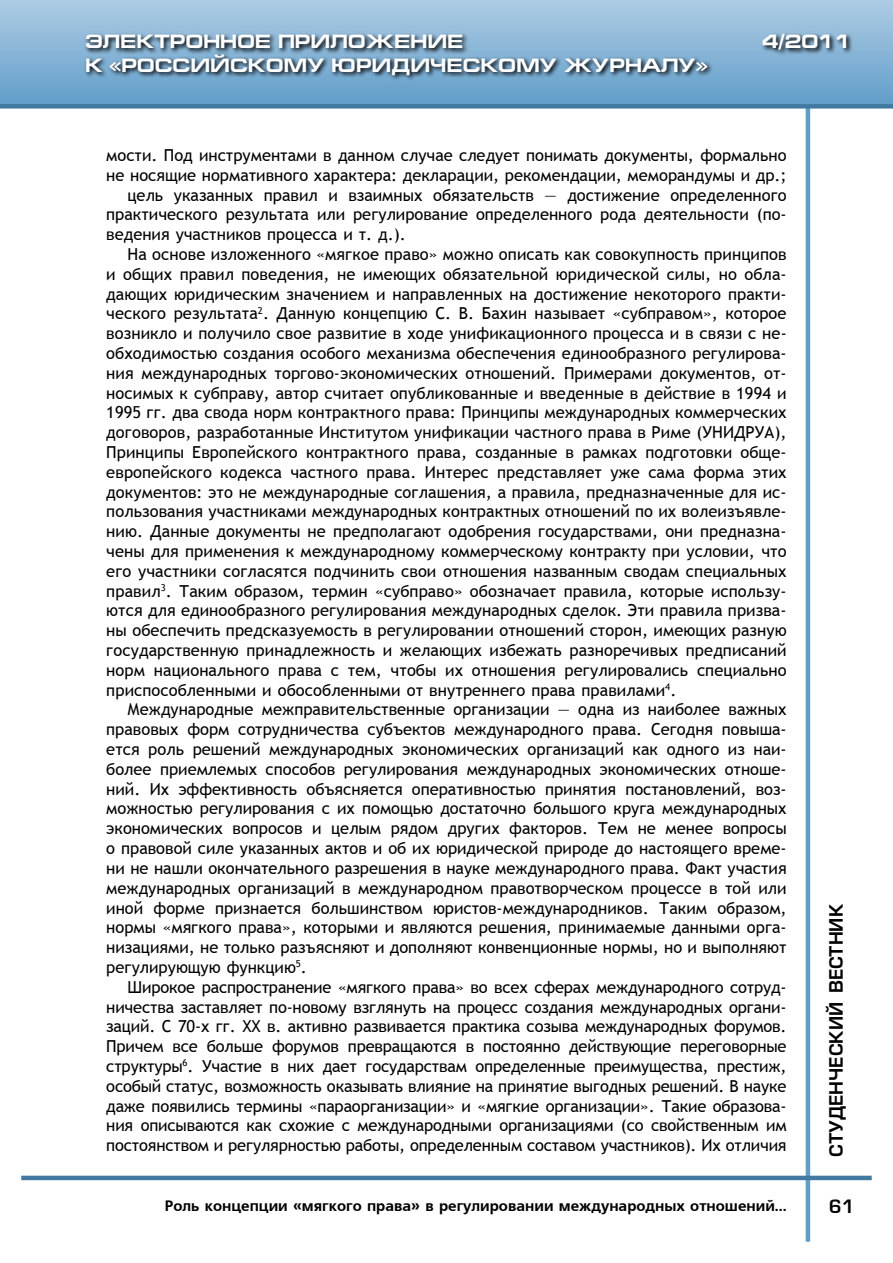
<style>
.page{position:relative;width:893px;height:1263px;background:#fff}
.page>*{position:absolute;margin:0;border:0;box-sizing:border-box;transform-origin:0 0}
.t1{font:700 19.5px "Europe Ext";color:#fff}
.t2{font:18px "Europe Demi Normal";color:#000}
.t3{font:16.5px "Trebuchet MS";color:#000}
.t4{font:15px "Free Set Bold Cyrillic";color:#000}
</style>
<div class="page">
<hr style="left:806px;top:91px;width:4px;height:1151px;background:#5f9ec9">
<hr style="left:21px;top:1176px;width:851px;height:4px;background:#4279a0">
<div style="left:0;top:0;width:893px;height:106px;background:linear-gradient(to bottom,#aecce4,#619dc9)"></div>
<div style="left:0;top:104px;width:893px;height:5px;background:#4279a0"></div>
<svg style="left:83px;top:31px;width:769px;height:50px;background:#6b91ad"></svg>
<p class="t1" style="left:85px;top:31px;width:380px">ЭЛЕКТРОННОЕ ПРИЛОЖЕНИЕ</p>
<p class="t1" style="left:761px;top:31px;width:92px">4/2011</p>
<p class="t1" style="left:85px;top:54px;width:624px">К «РОССИЙСКОМУ ЮРИДИЧЕСКОМУ ЖУРНАЛУ»</p>
<p class="t3" style="left:106px;top:145px;width:682px">мости. Под инструментами в данном случае следует понимать документы, формально</p>
<p class="t3" style="left:106px;top:165px;width:682px">не носящие нормативного характера: декларации, рекомендации, меморандумы и др.;</p>
<p class="t3" style="left:128px;top:185px;width:661px">цель указанных правил и взаимных обязательств — достижение определенного</p>
<p class="t3" style="left:106px;top:205px;width:682px">практического результата или регулирование определенного рода деятельности (по-</p>
<p class="t3" style="left:106px;top:225px;width:301px">ведения участников процесса и т. д.).</p>
<p class="t3" style="left:128px;top:244px;width:661px">На основе изложенного «мягкое право» можно описать как совокупность принципов</p>
<p class="t3" style="left:106px;top:264px;width:682px">и общих правил поведения, не имеющих обязательной юридической силы, но обла-</p>
<p class="t3" style="left:106px;top:284px;width:682px">дающих юридическим значением и направленных на достижение некоторого практи-</p>
<p class="t3" style="left:106px;top:304px;width:682px">ческого результата<sup>2</sup>. Данную концепцию С. В. Бахин называет «субправом», которое</p>
<p class="t3" style="left:106px;top:324px;width:682px">возникло и получило свое развитие в ходе унификационного процесса и в связи с не-</p>
<p class="t3" style="left:106px;top:343px;width:682px">обходимостью создания особого механизма обеспечения единообразного регулирова-</p>
<p class="t3" style="left:106px;top:363px;width:682px">ния международных торгово-экономических отношений. Примерами документов, от-</p>
<p class="t3" style="left:106px;top:383px;width:682px">носимых к субправу, автор считает опубликованные и введенные в действие в 1994 и</p>
<p class="t3" style="left:106px;top:403px;width:682px">1995 гг. два свода норм контрактного права: Принципы международных коммерческих</p>
<p class="t3" style="left:106px;top:423px;width:682px">договоров, разработанные Институтом унификации частного права в Риме (УНИДРУА),</p>
<p class="t3" style="left:106px;top:442px;width:682px">Принципы Европейского контрактного права, созданные в рамках подготовки обще-</p>
<p class="t3" style="left:106px;top:462px;width:682px">европейского кодекса частного права. Интерес представляет уже сама форма этих</p>
<p class="t3" style="left:106px;top:482px;width:682px">документов: это не международные соглашения, а правила, предназначенные для ис-</p>
<p class="t3" style="left:106px;top:502px;width:682px">пользования участниками международных контрактных отношений по их волеизъявле-</p>
<p class="t3" style="left:106px;top:522px;width:682px">нию. Данные документы не предполагают одобрения государствами, они предназна-</p>
<p class="t3" style="left:106px;top:541px;width:682px">чены для применения к международному коммерческому контракту при условии, что</p>
<p class="t3" style="left:106px;top:561px;width:682px">его участники согласятся подчинить свои отношения названным сводам специальных</p>
<p class="t3" style="left:106px;top:581px;width:682px">правил<sup>3</sup>. Таким образом, термин «субправо» обозначает правила, которые использу-</p>
<p class="t3" style="left:106px;top:601px;width:682px">ются для единообразного регулирования международных сделок. Эти правила призва-</p>
<p class="t3" style="left:106px;top:621px;width:682px">ны обеспечить предсказуемость в регулировании отношений сторон, имеющих разную</p>
<p class="t3" style="left:106px;top:640px;width:682px">государственную принадлежность и желающих избежать разноречивых предписаний</p>
<p class="t3" style="left:106px;top:660px;width:682px">норм национального права с тем, чтобы их отношения регулировались специально</p>
<p class="t3" style="left:106px;top:680px;width:572px">приспособленными и обособленными от внутреннего права правилами<sup>4</sup>.</p>
<p class="t3" style="left:128px;top:700px;width:661px">Международные межправительственные организации — одна из наиболее важных</p>
<p class="t3" style="left:106px;top:720px;width:682px">правовых форм сотрудничества субъектов международного права. Сегодня повыша-</p>
<p class="t3" style="left:106px;top:739px;width:682px">ется роль решений международных экономических организаций как одного из наи-</p>
<p class="t3" style="left:106px;top:759px;width:682px">более приемлемых способов регулирования международных экономических отноше-</p>
<p class="t3" style="left:106px;top:779px;width:682px">ний. Их эффективность объясняется оперативностью принятия постановлений, воз-</p>
<p class="t3" style="left:106px;top:799px;width:682px">можностью регулирования с их помощью достаточно большого круга международных</p>
<p class="t3" style="left:106px;top:819px;width:682px">экономических вопросов и целым рядом других факторов. Тем не менее вопросы</p>
<p class="t3" style="left:106px;top:838px;width:682px">о правовой силе указанных актов и об их юридической природе до настоящего време-</p>
<p class="t3" style="left:106px;top:858px;width:682px">ни не нашли окончательного разрешения в науке международного права. Факт участия</p>
<p class="t3" style="left:106px;top:878px;width:682px">международных организаций в международном правотворческом процессе в той или</p>
<p class="t3" style="left:106px;top:898px;width:682px">иной форме признается большинством юристов-международников. Таким образом,</p>
<p class="t3" style="left:106px;top:918px;width:682px">нормы «мягкого права», которыми и являются решения, принимаемые данными орга-</p>
<p class="t3" style="left:106px;top:937px;width:682px">низациями, не только разъясняют и дополняют конвенционные нормы, но и выполняют</p>
<p class="t3" style="left:106px;top:957px;width:202px">регулирующую функцию<sup>5</sup>.</p>
<p class="t3" style="left:128px;top:977px;width:660px">Широкое распространение «мягкого права» во всех сферах международного сотруд-</p>
<p class="t3" style="left:106px;top:997px;width:682px">ничества заставляет по-новому взглянуть на процесс создания международных органи-</p>
<p class="t3" style="left:106px;top:1017px;width:682px">заций. С 70-х гг. XX в. активно развивается практика созыва международных форумов.</p>
<p class="t3" style="left:106px;top:1036px;width:682px">Причем все больше форумов превращаются в постоянно действующие переговорные</p>
<p class="t3" style="left:106px;top:1056px;width:682px">структуры<sup>6</sup>. Участие в них дает государствам определенные преимущества, престиж,</p>
<p class="t3" style="left:106px;top:1076px;width:682px">особый статус, возможность оказывать влияние на принятие выгодных решений. В науке</p>
<p class="t3" style="left:106px;top:1096px;width:682px">даже появились термины «параорганизации» и «мягкие организации». Такие образова-</p>
<p class="t3" style="left:106px;top:1116px;width:682px">ния описываются как схожие с международными организациями (со свойственным им</p>
<p class="t3" style="left:106px;top:1135px;width:682px">постоянством и регулярностью работы, определенным составом участников). Их отличия</p>
<p class="t4" style="left:165px;top:1197px;width:623px">Роль концепции «мягкого права» в регулировании международных отношений...</p>
<p class="t2" style="left:826px;top:1157px;width:254px;rotate:-90deg">СТУДЕНЧЕСКИЙ ВЕСТНИК</p>
<p class="t2" style="left:829px;top:1196px;width:27px">61</p>
</div>
